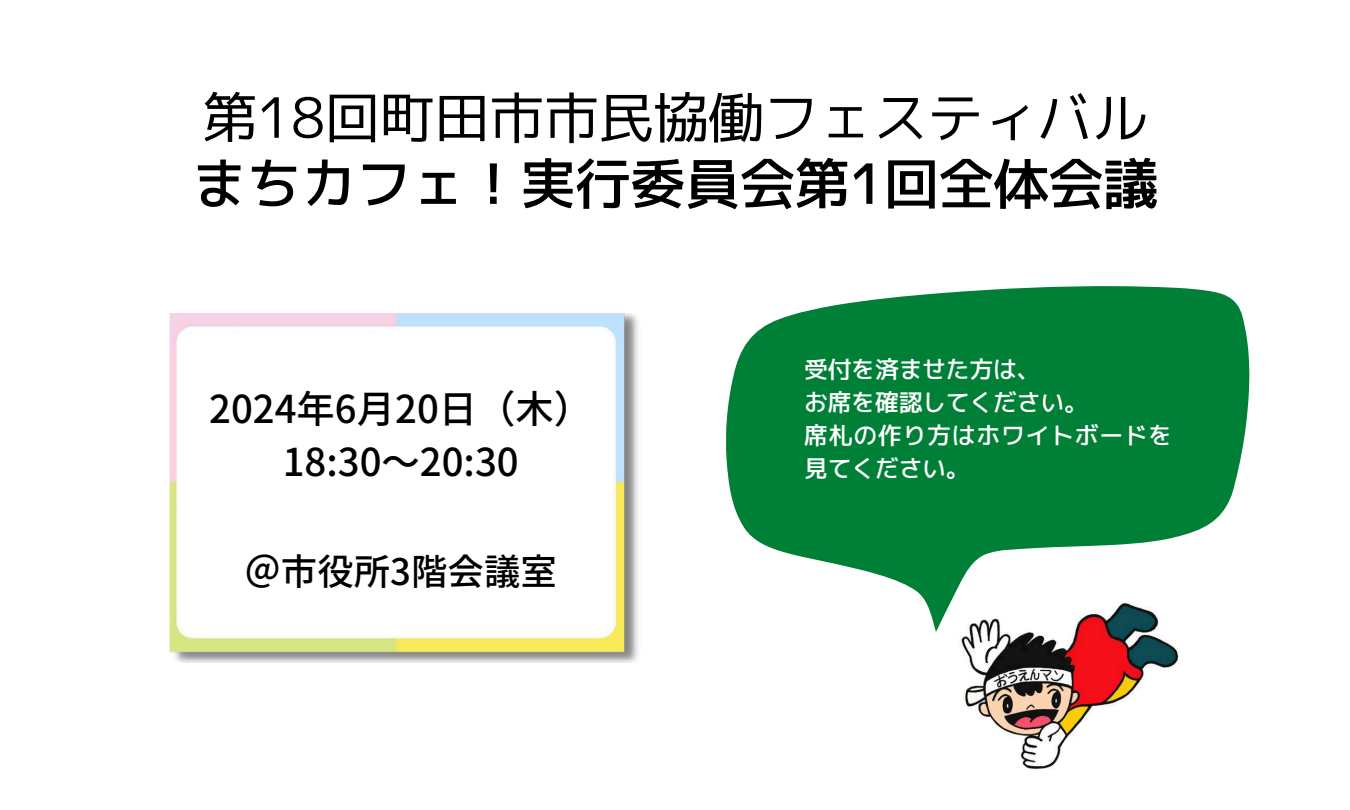
<style>
.page{position:relative;width:1350px;height:810px;background:#fff}
.page>*{position:absolute;margin:0;border:0;box-sizing:border-box;transform-origin:0 0}
.t1{font:55.4px "mplus 1 p regular";letter-spacing:-.01em;color:#000}
.t2{font:55.4px "mplus 1 p medium";letter-spacing:-.01em;color:#000}
.t3{font:500 38.3px/53.4px "Noto Sans JP";color:#000;text-align:center}
.t4{font:500 36.5px "Noto Sans JP";color:#000}
.t5{font:23.9px/33px "mplus 1 p medium";letter-spacing:-.01em;color:#fff}
</style>
<div class="page">
<img style="left:960px;top:632px;width:219px;height:137px">
<img style="left:169px;top:313px;width:469px;height:349px">
<svg style="left:726px;top:286px;width:524px;height:346px;fill:#008037"></svg>
<h1 class="t1" style="left:202px;top:78px;width:947px">第18回町田市市民協働フェスティバル</h1>
<h1 class="t2" style="left:192px;top:144px;width:968px">まちカフェ！実行委員会第1回全体会議</h1>
<h2 class="t3" style="left:209px;top:380px;width:385px">2024年6月 20日（木）<br>18:30～20:30</h2>
<h3 class="t4" style="left:244px;top:542px;width:314px">＠市役所3階会議室</h3>
<p class="t5" style="left:804px;top:352px;width:370px">受付を済ませた方は、<br>お席を確認してください。<br>席札の作り方はホワイトボードを見てください。</p>
</div>
